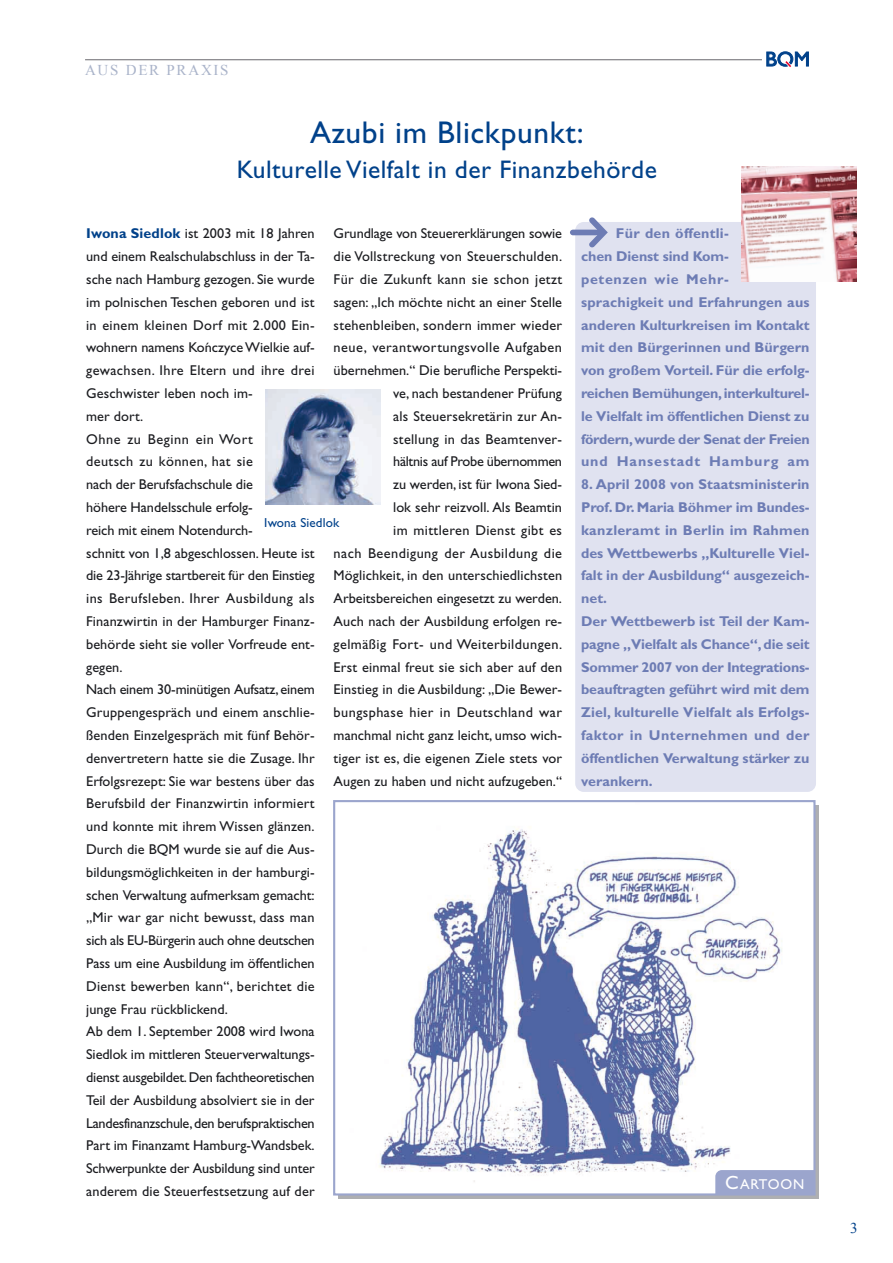
<style>
.page{position:relative;width:893px;height:1263px;background:#fff}
.page>*{position:absolute;margin:0;border:0;box-sizing:border-box;transform-origin:0 0}
.t1{font:31.5px "Gill Sans";letter-spacing:.02em;color:#00418a}
.t2{font:25.5px "Gill Sans";letter-spacing:.02em;color:#00418a}
.t3{font:15px "Times New Roman";letter-spacing:.115em;color:#aab4ca}
.t4{font:15px "Times New Roman";color:#00418a}
.t5{font:14.4px "Gill Sans";letter-spacing:.065em;color:#fff}
.t6{font:14.25px/22.8px "Gill Sans";letter-spacing:.005em;color:#1b1c20}
.t7{font:700 14.25px/22.8px "Gill Sans";color:#6d7cb4}
.t8{font:13.05px "Gill Sans";letter-spacing:.01em;color:#00418a}
.s1{font-weight:700;color:#00418a}
.s2{font-size:19.2px}
</style>
<div class="page">
<div style="left:575px;top:222px;width:241px;height:570px;background:#e0e2f0;border-radius:9px"></div>
<hr style="left:85px;top:60px;width:722px;height:1px;background:#68676c">
<div style="left:762px;top:51px;width:51px;height:18px;background:#fff"></div>
<svg style="left:766px;top:52px;width:42px;height:15px"></svg>
<svg style="left:570px;top:217px;width:37px;height:31px"></svg>
<img style="left:379px;top:828px;width:403px;height:354px">
<div style="left:715px;top:1170px;width:97px;height:23px;background:#9ba5cd"></div>
<div style="left:333px;top:800px;width:482px;height:396px;border:2px solid #9ba5cd"></div>
<img style="left:265px;top:389px;width:115px;height:115px">
<img style="left:741px;top:166px;width:115px;height:115px">
<p class="t3" style="left:85px;top:62px;width:145px">AUS DER PRAXIS</p>
<h1 class="t1" style="left:310px;top:122px;width:275px">Azubi im Blickpunkt:</h1>
<h2 class="t2" style="left:237px;top:161px;width:421px">Kulturelle Vielfalt in der Finanzbehörde</h2>
<p class="t6" style="left:86px;top:224px;width:230px"><span class="s1">Iwona Siedlok</span> ist 2003 mit 18 Jahren und einem Realschulabschluss in der Ta&shy;sche nach Hamburg gezogen. Sie wurde im polnischen Teschen geboren und ist in einem kleinen Dorf mit 2.000 Ein&shy;wohnern namens Ko´nczyce Wielkie auf&shy;gewachsen. Ihre Eltern und ihre drei Geschwister leben noch im-<br>mer dort.<br>Ohne zu Beginn ein Wort<br>deutsch zu können, hat sie<br>nach der Berufsfachschule die<br>höhere Handelsschule erfolg-<br>reich mit einem Notendurch-<br>schnitt von 1,8 abgeschlossen. Heute ist die 23-Jährige startbereit für den Einstieg ins Berufsleben. Ihrer Ausbildung als Finanzwirtin in der Hamburger Finanz&shy;behörde sieht sie voller Vorfreude ent&shy;gegen.<br>Nach einem 30-minütigen Aufsatz, einem Gruppengespräch und einem anschlie&shy;ßenden Einzelgespräch mit fünf Behör&shy;denvertretern hatte sie die Zusage. Ihr Erfolgsrezept: Sie war bestens über das Berufsbild der Finanzwirtin informiert und konnte mit ihrem Wissen glänzen.<br>Durch die BQM wurde sie auf die Aus&shy;bildungsmöglichkeiten in der hamburgi&shy;schen Verwaltung aufmerksam gemacht: „Mir war gar nicht bewusst, dass man sich als EU-Bürgerin auch ohne deutschen Pass um eine Ausbildung im öffentlichen Dienst bewerben kann“, berichtet die junge Frau rückblickend.<br>Ab dem 1. September 2008 wird Iwona Siedlok im mittleren Steuerverwaltungs&shy;dienst ausgebildet. Den fachtheoretischen Teil der Ausbildung absolviert sie in der Landesfinanzschule, den berufspraktischen Part im Finanzamt Hamburg-Wandsbek.<br>Schwerpunkte der Ausbildung sind unter anderem die Steuerfestsetzung auf der</p>
<p class="t6" style="left:333px;top:224px;width:230px;text-align:right">Grundlage von Steuererklärungen sowie die Vollstreckung von Steuerschulden.<br>Für die Zukunft kann sie schon jetzt sagen: „Ich möchte nicht an einer Stelle stehenbleiben, sondern immer wieder neue, verantwortungsvolle Aufgaben übernehmen.“ Die berufliche Perspekti&shy;ve, nach bestandener Prüfung<br>als Steuersekretärin zur An-<br>stellung in das Beamtenver-<br>hältnis auf Probe übernommen<br>zu werden, ist für Iwona Sied-<br>lok sehr reizvoll. Als Beamtin<br>im mittleren Dienst gibt es<br>nach Beendigung der Ausbildung die Möglichkeit, in den unterschiedlichsten Arbeitsbereichen eingesetzt zu werden.<br>Auch nach der Ausbildung erfolgen re&shy;gelmäßig Fort- und Weiterbildungen.<br>Erst einmal freut sie sich aber auf den Einstieg in die Ausbildung: „Die Bewer&shy;bungsphase hier in Deutschland war manchmal nicht ganz leicht, umso wich&shy;tiger ist es, die eigenen Ziele stets vor Augen zu haben und nicht aufzugeben.“</p>
<p class="t7" style="left:581px;top:224px;width:230px;text-indent:35px">Für den öffentli-<br>chen Dienst sind Kom-<br>petenzen wie Mehr&shy;sprachigkeit und Erfahrungen aus anderen Kulturkreisen im Kontakt mit den Bürgerinnen und Bürgern von großem Vorteil. Für die erfolg&shy;reichen Bemühungen, interkulturel&shy;le Vielfalt im öffentlichen Dienst zu fördern, wurde der Senat der Freien und Hansestadt Hamburg am</p>
<p class="t7" style="left:581px;top:475px;width:230px">8. April 2008 von Staatsministerin<br>Prof. Dr. Maria Böhmer im Bundes&shy;kanzleramt in Berlin im Rahmen des Wettbewerbs „Kulturelle Viel&shy;falt in der Ausbildung“ ausgezeich&shy;net.<br>Der Wettbewerb ist Teil der Kam&shy;pagne „Vielfalt als Chance“, die seit<br>Sommer 2007 von der Integrations&shy;beauftragten geführt wird mit dem<br>Ziel, kulturelle Vielfalt als Erfolgs&shy;faktor in Unternehmen und der öffentlichen Verwaltung stärker zu verankern.</p>
<p class="t8" style="left:264px;top:518px;width:76px">Iwona Siedlok</p>
<p class="t5" style="left:725px;top:1179px;width:81px"><span class="s2">C</span>ARTOON</p>
<p class="t4" style="left:850px;top:1220px;width:9px">3</p>
</div>
